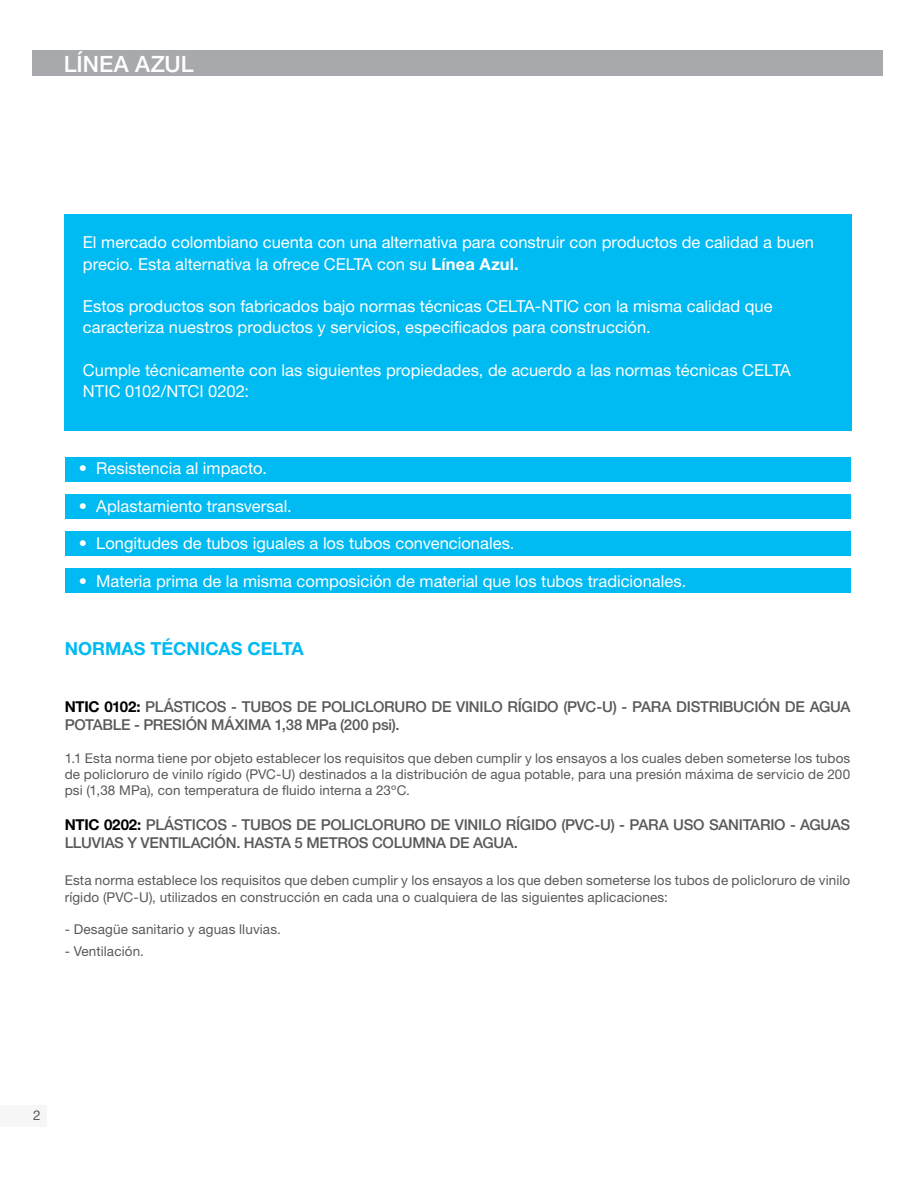
<style>
.page{position:relative;width:915px;height:1191px;background:#fff}
.page>*{position:absolute;margin:0;border:0;box-sizing:border-box;transform-origin:0 0}
.t1{font:500 22.5px "Helvetica Neue LT Std";color:#fff}
.t2{font:700 18px "Helvetica Neue LT Std";color:#00baf2}
.t3{font:16.5px/21px "Helvetica Neue LT Std";color:#fff}
.t4{font:500 15px/18px "Helvetica Neue LT Std";letter-spacing:-.02em;color:#58595b}
.t5{font:13.5px/16.2px "Helvetica Neue LT Std";letter-spacing:.01em;color:#58595b;text-align:justify}
.s1{font-weight:700}
.s2{font-weight:700;color:#000}
</style>
<div class="page">
<div style="left:32px;top:50px;width:850px;height:26px;background:#a7a9ac"></div>
<div style="left:0;top:1105px;width:47px;height:21px;background:#f6f6f6"></div>
<div style="left:65px;top:568px;width:785px;height:24px;background:#00baf2"></div>
<div style="left:65px;top:531px;width:785px;height:24px;background:#00baf2"></div>
<div style="left:65px;top:458px;width:785px;height:24px;background:#00baf2"></div>
<div style="left:65px;top:494px;width:785px;height:24px;background:#00baf2"></div>
<div style="left:64px;top:214px;width:786px;height:217px;background:#00baf2"></div>
<h1 class="t1" style="left:64px;top:51px;width:131px">LÍNEA AZUL</h1>
<p class="t3" style="left:83px;top:231px;width:732px;line-height:21.6px">El mercado colombiano cuenta con una alternativa para construir con productos de calidad a buen precio. Esta alternativa la ofrece CELTA con su <span class="s1">Línea Azul.</span></p>
<p class="t3" style="left:83px;top:296px;width:691px">Estos productos son fabricados bajo normas técnicas CELTA-NTIC con la misma calidad que caracteriza nuestros productos y servicios, especificados para construcción.</p>
<p class="t3" style="left:83px;top:359px;width:709px">Cumple técnicamente con las siguientes propiedades, de acuerdo a las normas técnicas CELTA<br>NTIC 0102/NTCI 0202:</p>
<p class="t3" style="left:79px;top:457px;width:190px">• Resistencia al impacto.</p>
<p class="t3" style="left:79px;top:495px;width:214px">• Aplastamiento transversal.</p>
<p class="t3" style="left:79px;top:532px;width:437px">• Longitudes de tubos iguales a los tubos convencionales.</p>
<p class="t3" style="left:79px;top:570px;width:609px">• Materia prima de la misma composición de material que los tubos tradicionales.</p>
<p class="t2" style="left:65px;top:638px;width:240px">NORMAS TÉCNICAS CELTA</p>
<p class="t4" style="left:65px;top:698px;width:786px"><span class="s2">NTIC 0102:</span> PLÁSTICOS - TUBOS DE POLICLORURO DE VINILO RÍGIDO (PVC-U) - PARA DISTRIBUCIÓN DE AGUA<br>POTABLE - PRESIÓN MÁXIMA 1,38 MPa (200 psi).</p>
<p class="t5" style="left:65px;top:750px;width:786px">1.1 Esta norma tiene por objeto establecer los requisitos que deben cumplir y los ensayos a los cuales deben someterse los tubos de policloruro de vinilo rígido (PVC-U) destinados a la distribución de agua potable, para una presión máxima de servicio de 200 psi (1,38 MPa), con temperatura de fluido interna a 23ºC.</p>
<p class="t4" style="left:65px;top:815px;width:786px"><span class="s2">NTIC 0202:</span> PLÁSTICOS - TUBOS DE POLICLORURO DE VINILO RÍGIDO (PVC-U) - PARA USO SANITARIO - AGUAS<br>LLUVIAS Y VENTILACIÓN. HASTA 5 METROS COLUMNA DE AGUA.</p>
<p class="t5" style="left:65px;top:872px;width:786px">Esta norma establece los requisitos que deben cumplir y los ensayos a los que deben someterse los tubos de policloruro de vinilo rígido (PVC-U), utilizados en construcción en cada una o cualquiera de las siguientes aplicaciones:</p>
<p class="t5" style="left:65px;top:921px;width:218px">- Desagüe sanitario y aguas lluvias.</p>
<p class="t5" style="left:65px;top:942px;width:81px">- Ventilación.</p>
<p class="t5" style="left:33px;top:1107px;width:9px">2</p>
</div>
